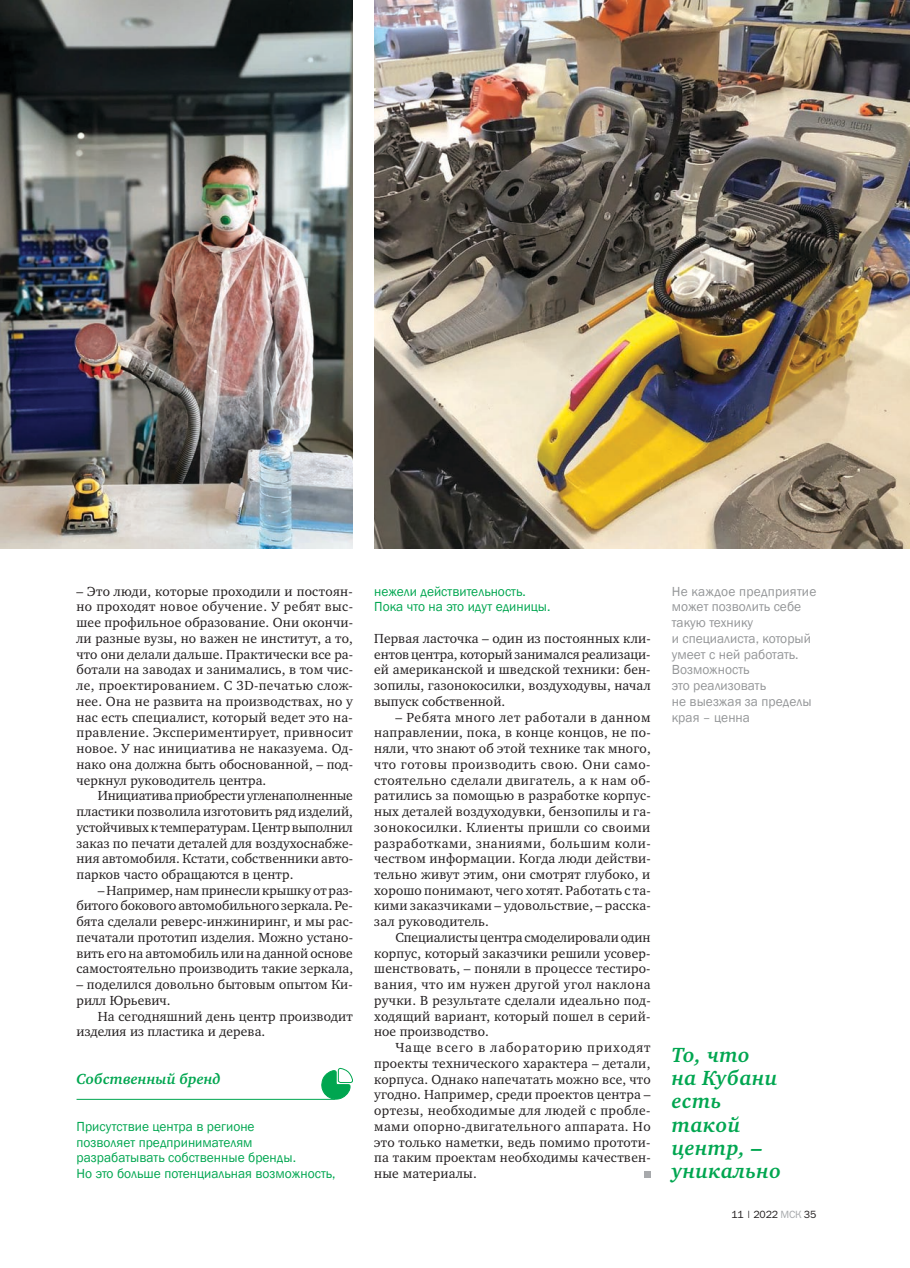
<style>
.page{position:relative;width:910px;height:1268px;background:#fff}
.page>*{position:absolute;margin:0;border:0;box-sizing:border-box;transform-origin:0 0}
.t1{font:italic 700 21px/23.2px "Charter ITCC";letter-spacing:.025em;color:#00a650}
.t2{font:italic 700 15px "Charter ITCC";letter-spacing:.005em;color:#00a650}
.t3{font:13.5px/15.8px "Charter ITCC";letter-spacing:.005em;color:#231f20;text-align:justify}
.t4{font:13.5px/15.8px "Franklin Gothic";color:#00a650}
.t5{font:13.5px/15.8px "Franklin Gothic";color:#949698}
.t6{font:10.5px "Franklin Gothic Book C";letter-spacing:-.015em;color:#231f20}
.s1{color:#a7a9ac}
</style>
<div class="page">
<hr style="left:77px;top:1098px;width:258px;height:1px;background:#00a650">
<svg style="left:320px;top:1067px;width:33px;height:32px"></svg>
<img style="left:374px;top:0;width:536px;height:548px">
<img style="left:0;top:0;width:353px;height:548px">
<div style="left:644px;top:1171px;width:7px;height:6px;background:#a7a9ac"></div>
<p class="t3" style="left:77px;top:583px;width:278px">– Это люди, которые проходили и постоян&shy;но проходят новое обучение. У ребят выс&shy;шее профильное образование. Они окончи&shy;ли разные вузы, но важен не институт, а то, что они делали дальше. Практически все ра&shy;ботали на заводах и занимались, в том чис&shy;ле, проектированием. С 3D-печатью слож&shy;нее. Она не развита на производствах, но у нас есть специалист, который ведет это на&shy;правление. Экспериментирует, привносит новое. У нас инициатива не наказуема. Од&shy;нако она должна быть обоснованной, – под&shy;черкнул руководитель центра.</p>
<p class="t3" style="left:77px;top:787px;width:278px;text-indent:21px">Инициатива приобрести угленаполненные пластики позволила изготовить ряд изделий, устойчивых к температурам. Центр выполнил заказ по печати деталей для воздухоснабже&shy;ния автомобиля. Кстати, собственники авто&shy;парков часто обращаются в центр.</p>
<p class="t3" style="left:77px;top:882px;width:278px;text-indent:21px">– Например, нам принесли крышку от раз&shy;битого бокового автомобильного зеркала. Ре&shy;бята сделали реверс-инжиниринг, и мы рас&shy;печатали прототип изделия. Можно устано&shy;вить его на автомобиль или на данной основе самостоятельно производить такие зеркала,</p>
<p class="t3" style="left:77px;top:976px;width:278px">– поделился довольно бытовым опытом Ки&shy;рилл Юрьевич.</p>
<p class="t3" style="left:77px;top:1008px;width:278px;text-indent:21px">На сегодняшний день центр производит изделия из пластика и дерева.</p>
<p class="t2" style="left:77px;top:1070px;width:146px">Собственный бренд</p>
<p class="t4" style="left:77px;top:1118px;width:261px">П рисутствие центра в регионе<br>позволяет предпринимателям разрабатывать собственные бренды.<br>Н о это больше потенциальная возможность,</p>
<p class="t4" style="left:374px;top:583px;width:178px">нежели действительность.<br>П ока что на это идут единицы.</p>
<p class="t3" style="left:374px;top:630px;width:278px">Первая ласточка – один из постоянных кли&shy;ентов центра, который занимался реализаци&shy;ей американской и шведской техники: бен&shy;зопилы, газонокосилки, воздуходувы, начал выпуск собственной.</p>
<p class="t3" style="left:374px;top:709px;width:278px;text-indent:21px">– Ребята много лет работали в данном направлении, пока, в конце концов, не по&shy;няли, что знают об этой технике так много, что готовы производить свою. Они само&shy;стоятельно сделали двигатель, а к нам об&shy;ратились за помощью в разработке корпус&shy;ных деталей воздуходувки, бензопилы и га&shy;зонокосилки. Клиенты пришли со своими разработками, знаниями, большим коли&shy;чеством информации. Когда люди действи&shy;тельно живут этим, они смотрят глубоко, и хорошо понимают, чего хотят. Работать с та&shy;кими заказчиками – удовольствие, – расска&shy;зал руководитель.</p>
<p class="t3" style="left:374px;top:929px;width:278px;text-indent:21px">Специалисты центра смоделировали один корпус, который заказчики решили усовер&shy;шенствовать, – поняли в процессе тестиро&shy;вания, что им нужен другой угол наклона ручки. В результате сделали идеально под&shy;ходящий вариант, который пошел в серий&shy;ное производство.</p>
<p class="t3" style="left:374px;top:1039px;width:278px;text-indent:21px">Чаще всего в лабораторию приходят проекты технического характера – детали, корпуса. Однако напечатать можно все, что угодно. Например, среди проектов центра – ортезы, необходимые для людей с пробле&shy;мами опорно-двигательного аппарата. Но это только наметки, ведь помимо прототи&shy;па таким проектам необходимы качествен&shy;ные материалы.</p>
<p class="t5" style="left:672px;top:583px;width:146px">Н е каждое предприятие может позволить себе такую технику<br>и специалиста, который умеет с ней работать.<br>Возможность<br>это реализовать<br>не выезжая за пределы края – ценна</p>
<h1 class="t1" style="left:672px;top:1043px;width:111px">То, что<br>на Кубани есть такой центр, – уникально</h1>
<p class="t6" style="left:731px;top:1208px;width:87px">11 | 2022 <span class="s1">МСК</span> 35</p>
</div>
